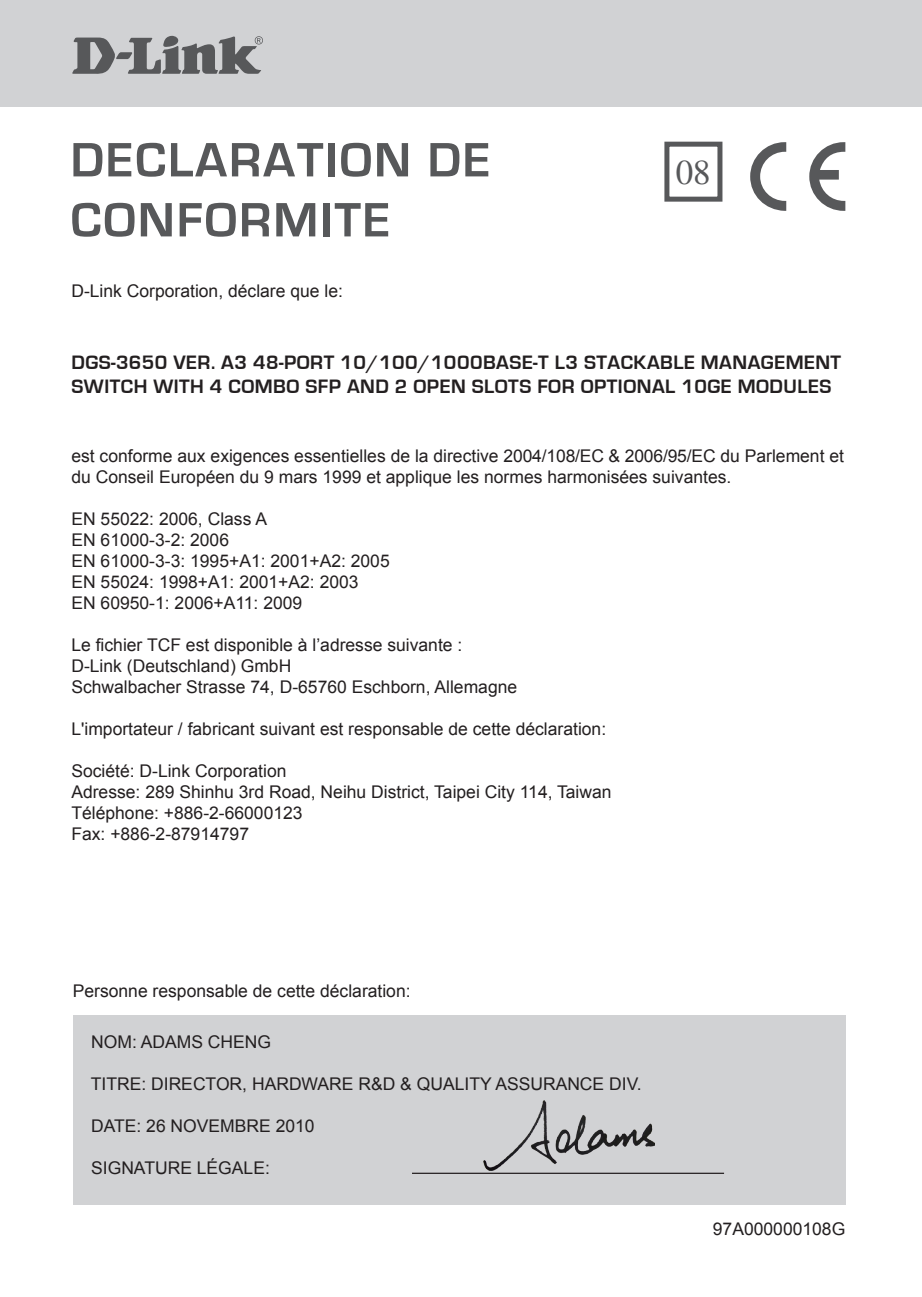
<style>
.page{position:relative;width:922px;height:1297px;background:#fff}
.page>*{position:absolute;margin:0;border:0;box-sizing:border-box;transform-origin:0 0}
.t1{font:700 50px "Eurostile";letter-spacing:.04em;color:#57585a}
.t2{font:35px "Times";color:#57585a}
.t3{font:700 20px/24px "Eurostile";letter-spacing:.025em;color:#231f20}
.t4{font:17.5px/21px "Arial";color:#231f20}
.s1{font-style:inherit}
</style>
<div class="page">
<div style="left:1px;top:0;width:920px;height:107px;background:#d1d2d4"></div>
<div style="left:664px;top:142px;width:58px;height:60px;border:5px solid #57585a"></div>
<div style="left:74px;top:1015px;width:771px;height:189px;background:#d1d2d4"></div>
<hr style="left:412px;top:1173px;width:311px;height:1px;background:#231f20">
<img style="left:483px;top:1101px;width:171px;height:70px">
<svg style="left:72px;top:36px;width:191px;height:38px"></svg>
<svg style="left:750px;top:142px;width:36px;height:69px"></svg>
<svg style="left:809px;top:142px;width:36px;height:69px"></svg>
<h1 class="t1" style="left:70px;top:133px;width:421px">DECLARATION DE</h1>
<h1 class="t1" style="left:70px;top:193px;width:321px">CONFORMITE</h1>
<p class="t4" style="left:71px;top:280px;width:273px">D-Link Corporation, déclare que le:</p>
<h2 class="t2" style="left:675px;top:152px;width:36px">08</h2>
<p class="t3" style="left:71px;top:351px;width:771px">DGS-3<span class="s1">6</span>50 VER. A3 48-PORT 10/100/1000BASE-T L3 STACKABLE MANAGEMENT<br>SWITCH WITH 4 COMBO SFP AND 2 OPEN SLOTS FOR OPTIONAL 10GE MODULES</p>
<p class="t4" style="left:71px;top:445px;width:774px">est conforme aux exigences essentielles de la directive 2004/108/EC &amp; 2006/95/EC du Parlement et du Conseil Européen du 9 mars 1999 et applique les normes harmonisées suivantes.</p>
<p class="t4" style="left:71px;top:508px;width:320px">EN 55022: 2006, Class A<br>EN 61000-3-2: 2006<br>EN 61000-3-3: 1995+A1: 2001+A2: 2005<br>EN 55024: 1998+A1: 2001+A2: 2003<br>EN 60950-1: 2006+A11: 2009</p>
<p class="t4" style="left:71px;top:634px;width:447px">Le fichier TCF est disponible à l’adresse suivante :<br>D-Link (Deutschland) GmbH<br>Schwalbacher Strasse 74, D-65760 Eschborn, Allemagne</p>
<p class="t4" style="left:71px;top:718px;width:536px">L'importateur / fabricant suivant est responsable de cette déclaration:</p>
<p class="t4" style="left:71px;top:760px;width:541px">Société: D-Link Corporation<br>Adresse: 289 Shinhu 3rd Road, Neihu District, Taipei City 114, Taiwan Téléphone: +886-2-66000123<br>Fax: +886-2-87914797</p>
<p class="t4" style="left:73px;top:981px;width:339px">Personne responsable de cette déclaration:</p>
<p class="t4" style="left:91px;top:1031px;width:181px">NOM: ADAMS CHENG</p>
<p class="t4" style="left:91px;top:1073px;width:552px">TITRE: DIRECTOR, HARDWARE R&amp;D &amp; QUALITY ASSURANCE DIV.</p>
<p class="t4" style="left:91px;top:1115px;width:225px">DATE: 26 NOVEMBRE 2010</p>
<p class="t4" style="left:91px;top:1157px;width:180px">SIGNATURE LÉGALE:</p>
<p class="t4" style="left:712px;top:1219px;width:134px">97A000000108G</p>
</div>
